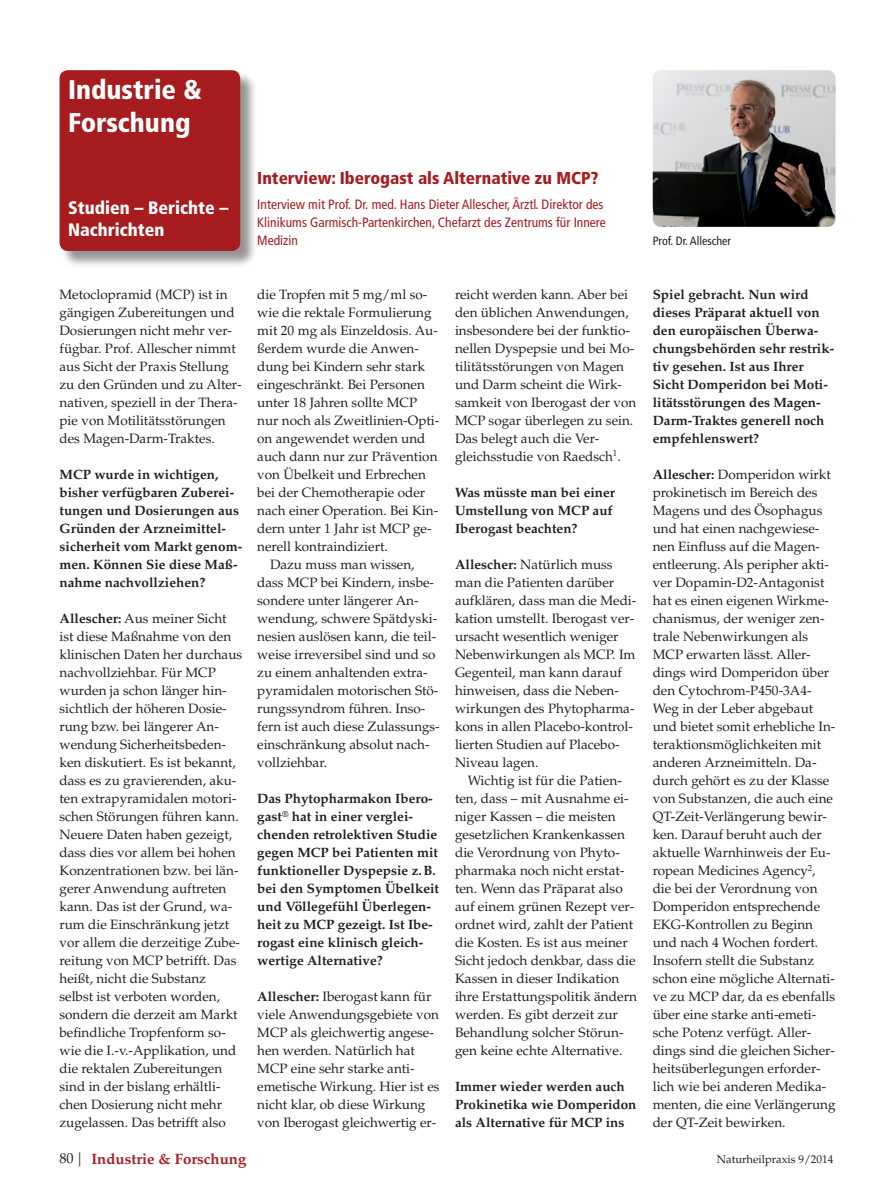
<style>
.page{position:relative;width:893px;height:1191px;background:#fff}
.page>*{position:absolute;margin:0;border:0;box-sizing:border-box;transform-origin:0 0}
.t1{font:900 condensed 27px/33px "Frutiger LT Pro";color:#fff}
.t2{font:900 condensed 18px/22.5px "Frutiger LT Pro";color:#fff}
.t3{font:900 condensed 17.25px "Frutiger LT Pro";color:#a61c1f}
.t4{font:700 15px "Palatino LT Std";color:#a61c1f}
.t5{font:14.25px "Palatino LT Std";color:#231f20}
.t6{font:13.5px/18px "Palatino LT Std";color:#231f20}
.t7{font:700 13.5px/18px "Palatino LT Std";color:#231f20}
.t8{font:condensed 13.5px/18px "Frutiger LT Pro";color:#a61c1f}
.t9{font:condensed 12px "Frutiger LT Pro";color:#231f20}
.t10{font:11.25px "Palatino LT Std";color:#231f20}
.s1{font-weight:700}
</style>
<div class="page">
<img style="left:653px;top:70px;width:183px;height:157px">
<div style="left:60px;top:71px;width:197px;height:197px;background:#231f20;opacity:.48"></div>
<div style="left:60px;top:70px;width:180px;height:181px;background:#a61c1f;border-radius:9px"></div>
<h1 class="t1" style="left:68px;top:73px;width:136px">Industrie &amp;<br>Forschung</h1>
<h2 class="t2" style="left:68px;top:196px;width:162px">Studien – Berichte –<br>Nachrichten</h2>
<p class="t3" style="left:257px;top:168px;width:343px">Interview: Iberogast als Alternative zu MCP?</p>
<p class="t8" style="left:257px;top:195px;width:350px">Interview mit Prof. Dr. med. Hans Dieter Allescher, Ärztl. Direktor des<br>Klinikums Garmisch-Partenkirchen, Chefarzt des Zentrums für Innere<br>Medizin</p>
<p class="t9" style="left:653px;top:234px;width:80px">Prof. Dr. Allescher</p>
<p class="t6" style="left:60px;top:285px;width:183px">Metoclopramid (MCP) ist in gängigen Zubereitungen und<br>Dosierungen nicht mehr ver&shy;fügbar. Prof. Allescher nimmt aus Sicht der Praxis Stellung zu den Gründen und zu Alter&shy;nativen, speziell in der Thera&shy;pie von Motilitätsstörungen des Magen-Darm-Traktes.</p>
<p class="t7" style="left:60px;top:465px;width:184px">MCP wurde in wichtigen, bisher verfügbaren Zuberei&shy;tungen und Dosierungen aus<br>Gründen der Arzneimittel&shy;sicherheit vom Markt genom&shy;men. Können Sie diese Maß&shy;nahme nachvollziehen?</p>
<p class="t6" style="left:60px;top:609px;width:184px"><span class="s1">Allescher:</span> Aus meiner Sicht ist diese Maßnahme von den klinischen Daten her durchaus nachvollziehbar. Für MCP wurden ja schon länger hin&shy;sichtlich der höheren Dosie&shy;rung bzw. bei längerer An&shy;wendung Sicherheitsbeden&shy;ken diskutiert. Es ist bekannt, dass es zu gravierenden, aku&shy;ten extrapyramidalen motori&shy;schen Störungen führen kann.<br>Neuere Daten haben gezeigt, dass dies vor allem bei hohen<br>Konzentrationen bzw. bei län&shy;gerer Anwendung auftreten kann. Das ist der Grund, wa&shy;rum die Einschränkung jetzt vor allem die derzeitige Zube&shy;reitung von MCP betrifft. Das heißt, nicht die Substanz selbst ist verboten worden, sondern die derzeit am Markt befindliche Tropfenform so&shy;wie die I.-v.-Applikation, und die rektalen Zubereitungen sind in der bislang erhältli&shy;chen Dosierung nicht mehr zugelassen. Das betrifft also</p>
<p class="t6" style="left:257px;top:285px;width:172px">die Tropfen mit 5 mg/ml so-</p>
<p class="t6" style="left:257px;top:303px;width:176px">wie die rektale Formulierung</p>
<p class="t6" style="left:257px;top:321px;width:182px">mit 20 mg als Einzeldosis. Au-</p>
<p class="t6" style="left:257px;top:339px;width:163px">ßerdem wurde die Anwen-</p>
<p class="t6" style="left:257px;top:357px;width:169px">dung bei Kindern sehr stark</p>
<p class="t6" style="left:257px;top:375px;width:169px">eingeschränkt. Bei Personen</p>
<p class="t6" style="left:257px;top:393px;width:162px">unter 18 Jahren sollte MCP</p>
<p class="t6" style="left:257px;top:411px;width:184px">nur noch als Zweitlinien-Opti-</p>
<p class="t6" style="left:257px;top:429px;width:170px">on angewendet werden und</p>
<p class="t6" style="left:257px;top:447px;width:182px">auch dann nur zur Prävention</p>
<p class="t6" style="left:257px;top:465px;width:170px">von Übelkeit und Erbrechen</p>
<p class="t6" style="left:257px;top:483px;width:169px">bei der Chemotherapie oder</p>
<p class="t6" style="left:257px;top:501px;width:182px">nach einer Operation. Bei Kin-</p>
<p class="t6" style="left:257px;top:519px;width:176px">dern unter 1 Jahr ist MCP ge-</p>
<p class="t6" style="left:257px;top:537px;width:132px">nerell kontraindiziert.</p>
<p class="t6" style="left:270px;top:555px;width:146px">Dazu muss man wissen,</p>
<p class="t6" style="left:257px;top:573px;width:178px">dass MCP bei Kindern, insbe-</p>
<p class="t6" style="left:257px;top:591px;width:163px">sondere unter längerer An-</p>
<p class="t6" style="left:257px;top:609px;width:182px">wendung, schwere Spätdyski-</p>
<p class="t6" style="left:257px;top:627px;width:180px">nesien auslösen kann, die teil-</p>
<p class="t6" style="left:257px;top:645px;width:180px">weise irreversibel sind und so</p>
<p class="t6" style="left:257px;top:663px;width:172px">zu einem anhaltenden extra-</p>
<p class="t6" style="left:257px;top:681px;width:183px">pyramidalen motorischen Stö-</p>
<p class="t6" style="left:257px;top:699px;width:170px">rungssyndrom führen. Inso-</p>
<p class="t6" style="left:257px;top:717px;width:183px">fern ist auch diese Zulassungs-</p>
<p class="t6" style="left:257px;top:735px;width:174px">einschränkung absolut nach-</p>
<p class="t6" style="left:257px;top:753px;width:71px">vollziehbar.</p>
<p class="t7" style="left:257px;top:789px;width:183px">Das Phytopharmakon Ibero&shy;gast<sup>®</sup> hat in einer verglei&shy;chenden retrolektiven Studie gegen MCP bei Patienten mit funktioneller Dyspepsie z.B. bei den Symptomen Übelkeit und Völlegefühl Überlegen&shy;heit zu MCP gezeigt. Ist Ibe&shy;rogast eine klinisch gleich&shy;wertige Alternative?</p>
<p class="t6" style="left:257px;top:987px;width:184px"><span class="s1">Allescher:</span> Iberogast kann für viele Anwendungsgebiete von<br>MCP als gleichwertig angese&shy;hen werden. Natürlich hat<br>MCP eine sehr starke anti&shy;emetische Wirkung. Hier ist es nicht klar, ob diese Wirkung von Iberogast gleichwertig er-</p>
<p class="t6" style="left:455px;top:285px;width:183px">reicht werden kann. Aber bei den üblichen Anwendungen, insbesondere bei der funktio&shy;nellen Dyspepsie und bei Mo&shy;tilitätsstörungen von Magen und Darm scheint die Wirk&shy;samkeit von Iberogast der von<br>MCP sogar überlegen zu sein.<br>Das belegt auch die Ver&shy;gleichsstudie von Raedsch<sup>1</sup>.</p>
<p class="t7" style="left:455px;top:483px;width:162px">Was müsste man bei einer<br>Umstellung von MCP auf<br>Iberogast beachten?</p>
<p class="t6" style="left:455px;top:555px;width:183px"><span class="s1">Allescher:</span> Natürlich muss man die Patienten darüber aufklären, dass man die Medi&shy;kation umstellt. Iberogast ver&shy;ursacht wesentlich weniger<br>Nebenwirkungen als MCP. Im<br>Gegenteil, man kann darauf hinweisen, dass die Neben&shy;wirkungen des Phytopharma&shy;kons in allen Placebo-kontrol&shy;lierten Studien auf Placebo-<br>Niveau lagen.</p>
<p class="t6" style="left:455px;top:771px;width:184px;text-indent:13px">Wichtig ist für die Patien&shy;ten, dass – mit Ausnahme ei&shy;niger Kassen – die meisten gesetzlichen Krankenkassen die Verordnung von Phyto&shy;pharmaka noch nicht erstat&shy;ten. Wenn das Präparat also auf einem grünen Rezept ver&shy;ordnet wird, zahlt der Patient die Kosten. Es ist aus meiner<br>Sicht jedoch denkbar, dass die<br>Kassen in dieser Indikation ihre Erstattungspolitik ändern werden. Es gibt derzeit zur<br>Behandlung solcher Störun&shy;gen keine echte Alternative.</p>
<p class="t7" style="left:455px;top:1077px;width:183px">Immer wieder werden auch<br>Prokinetika wie Domperidon als Alternative für MCP ins</p>
<p class="t7" style="left:653px;top:285px;width:183px">Spiel gebracht. Nun wird dieses Präparat aktuell von den europäischen Überwa&shy;chungsbehörden sehr restrik&shy;tiv gesehen. Ist aus Ihrer<br>Sicht Domperidon bei Moti&shy;litätsstörungen des Magen-<br>Darm-Traktes generell noch empfehlenswert?</p>
<p class="t6" style="left:653px;top:465px;width:184px"><span class="s1">Allescher:</span> Domperidon wirkt prokinetisch im Bereich des<br>Magens und des Ösophagus und hat einen nachgewiese&shy;nen Einfluss auf die Magen&shy;entleerung. Als peripher akti&shy;ver Dopamin-D2-Antagonist hat es einen eigenen Wirkme&shy;chanismus, der weniger zen&shy;trale Nebenwirkungen als<br>MCP erwarten lässt. Aller&shy;dings wird Domperidon über den Cytochrom-P450-3A4-<br>Weg in der Leber abgebaut und bietet somit erhebliche In&shy;teraktionsmöglichkeiten mit anderen Arzneimitteln. Da&shy;durch gehört es zu der Klasse von Substanzen, die auch eine<br>QT-Zeit-Verlängerung bewir&shy;ken. Darauf beruht auch der aktuelle Warnhinweis der Eu&shy;ropean Medicines Agency<sup>2</sup>, die bei der Verordnung von<br>Domperidon entsprechende<br>EKG-Kontrollen zu Beginn und nach 4 Wochen fordert.<br>Insofern stellt die Substanz schon eine mögliche Alternati&shy;ve zu MCP dar, da es ebenfalls über eine starke anti-emeti&shy;sche Potenz verfügt. Aller&shy;dings sind die gleichen Sicher&shy;heitsüberlegungen erforder&shy;lich wie bei anderen Medika&shy;menten, die eine Verlängerung der QT-Zeit bewirken.</p>
<p class="t5" style="left:60px;top:1150px;width:26px">80|</p>
<p class="t10" style="left:717px;top:1153px;width:118px">Naturheilpraxis 9/2014</p>
<p class="t4" style="left:91px;top:1149px;width:156px">Industrie &amp; Forschung</p>
</div>
